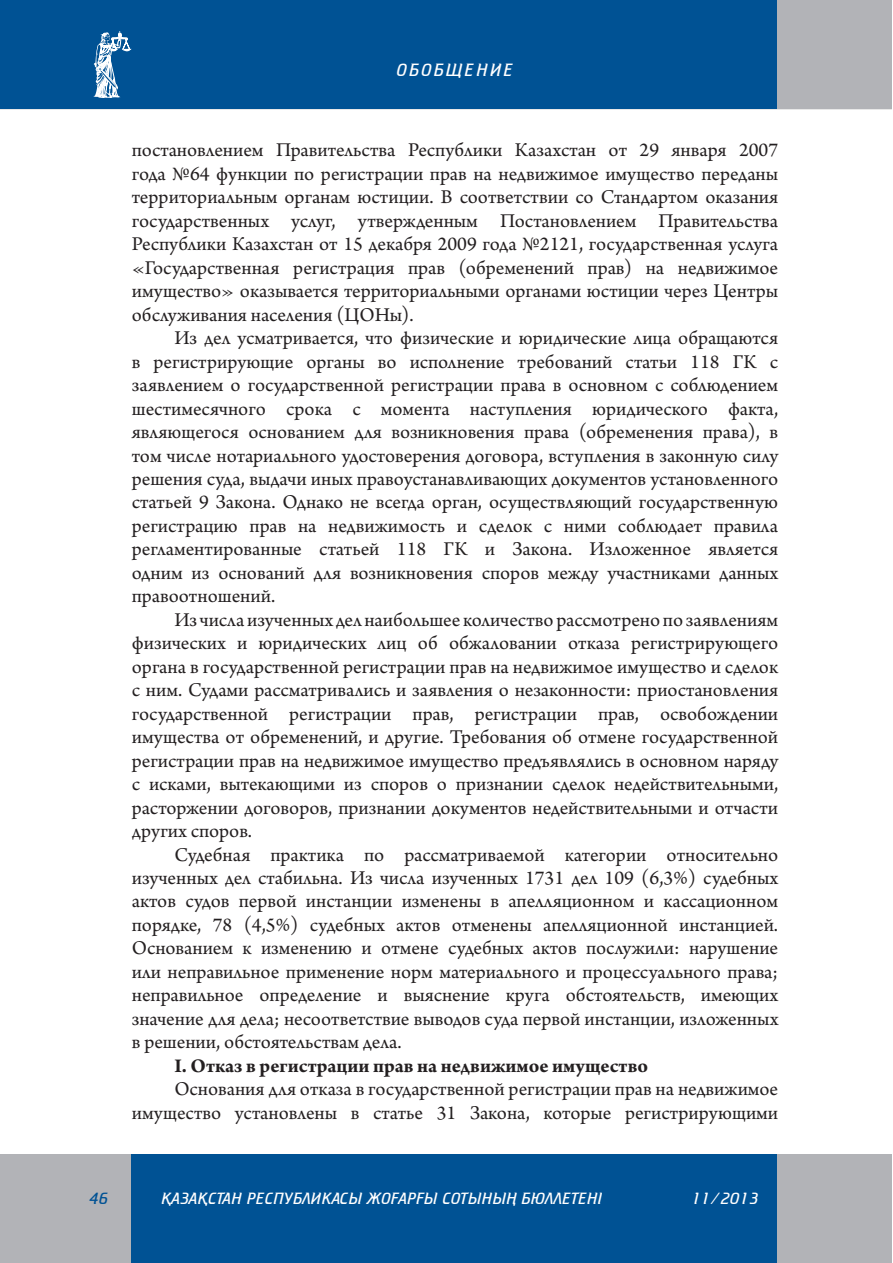
<style>
.page{position:relative;width:893px;height:1263px;background:#fff}
.page>*{position:absolute;margin:0;border:0;box-sizing:border-box;transform-origin:0 0}
.t1{font:20.55px/23.4px "Arno Pro";color:#231f20;text-align:justify}
.t2{font:700 20.55px "Arno Pro";color:#231f20}
.t3{font:300 18px "FK Cricket";letter-spacing:.11em;color:#fff}
.t4{font:300 16.5px "FK Cricket";color:#fff}
.t5{font:300 16.5px "FK Cricket";color:#005294}
</style>
<div class="page">
<div style="left:777px;top:1155px;width:114px;height:108px;background:#b2b3b7"></div>
<div style="left:130px;top:1155px;width:647px;height:108px;background:#005294"></div>
<div style="left:0;top:1155px;width:130px;height:108px;background:#b2b3b7"></div>
<div style="left:777px;top:0;width:114px;height:109px;background:#b2b3b7"></div>
<div style="left:0;top:0;width:777px;height:109px;background:#005294"></div>
<svg style="left:93px;top:31px;width:39px;height:67px"></svg>
<p class="t3" style="left:397px;top:61px;width:118px">ОБОБЩЕНИЕ</p>
<p class="t1" style="left:132px;top:140px;width:648px">постановлением Правительства Республики Казахстан от 29 января 2007 года №64 функции по регистрации прав на недвижимое имущество переданы территориальным органам юстиции. В соответствии со Стандартом оказания государственных услуг, утвержденным Постановлением Правительства Республики Казахстан от 15 декабря 2009 года №2121, государственная услуга «Государственная регистрация прав (обременений прав) на недвижимое имущество» оказывается территориальными органами юстиции через Центры обслуживания населения (ЦОНы).</p>
<p class="t1" style="left:132px;top:327px;width:648px;text-indent:43px">Из дел усматривается, что физические и юридические лица обращаются в регистрирующие органы во исполнение требований статьи 118 ГК с заявлением о государственной регистрации права в основном с соблюдением шестимесячного срока с момента наступления юридического факта, являющегося основанием для возникновения права (обременения права), в том числе нотариального удостоверения договора, вступления в законную силу решения суда, выдачи иных правоустанавливающих документов установленного статьей 9 Закона. Однако не всегда орган, осуществляющий государственную регистрацию прав на недвижимость и сделок с ними соблюдает правила регламентированные статьей 118 ГК и Закона. Изложенное является одним из оснований для возникновения споров между участниками данных правоотношений.</p>
<p class="t1" style="left:132px;top:609px;width:648px;text-indent:43px">Из числа изученных дел наибольшее количество рассмотрено по заявлениям физических и юридических лиц об обжаловании отказа регистрирующего органа в государственной регистрации прав на недвижимое имущество и сделок с ним. Судами рассматривались и заявления о незаконности: приостановления государственной регистрации прав, регистрации прав, освобождении имущества от обременений, и другие. Требования об отмене государственной регистрации прав на недвижимое имущество предъявлялись в основном наряду с исками, вытекающими из споров о признании сделок недействительными, расторжении договоров, признании документов недействительными и отчасти других споров.</p>
<p class="t1" style="left:132px;top:844px;width:648px;text-indent:43px">Судебная практика по рассматриваемой категории относительно изученных дел стабильна. Из числа изученных 1731 дел 109 (6,3%) судебных актов судов первой инстанции изменены в апелляционном и кассационном порядке, 78 (4,5%) судебных актов отменены апелляционной инстанцией.<br>Основанием к изменению и отмене судебных актов послужили: нарушение или неправильное применение норм материального и процессуального права; неправильное определение и выяснение круга обстоятельств, имеющих значение для дела; несоответствие выводов суда первой инстанции, изложенных в решении, обстоятельствам дела.</p>
<p class="t2" style="left:174px;top:1054px;width:475px">I. Отказ в регистрации прав на недвижимое имущество</p>
<p class="t1" style="left:132px;top:1078px;width:648px;text-align:right">Основания для отказа в государственной регистрации прав на недвижимое имущество установлены в статье 31 Закона, которые регистрирующими</p>
<p class="t5" style="left:89px;top:1190px;width:21px">46</p>
<p class="t4" style="left:162px;top:1190px;width:443px">¬АЗА¬СТАН РЕСПУБЛИКАСЫ ЖОªАРªЫ СОТЫНЫ£ БЮЛЛЕТЕНI</p>
<p class="t4" style="left:692px;top:1191px;width:69px">11/2013</p>
</div>
